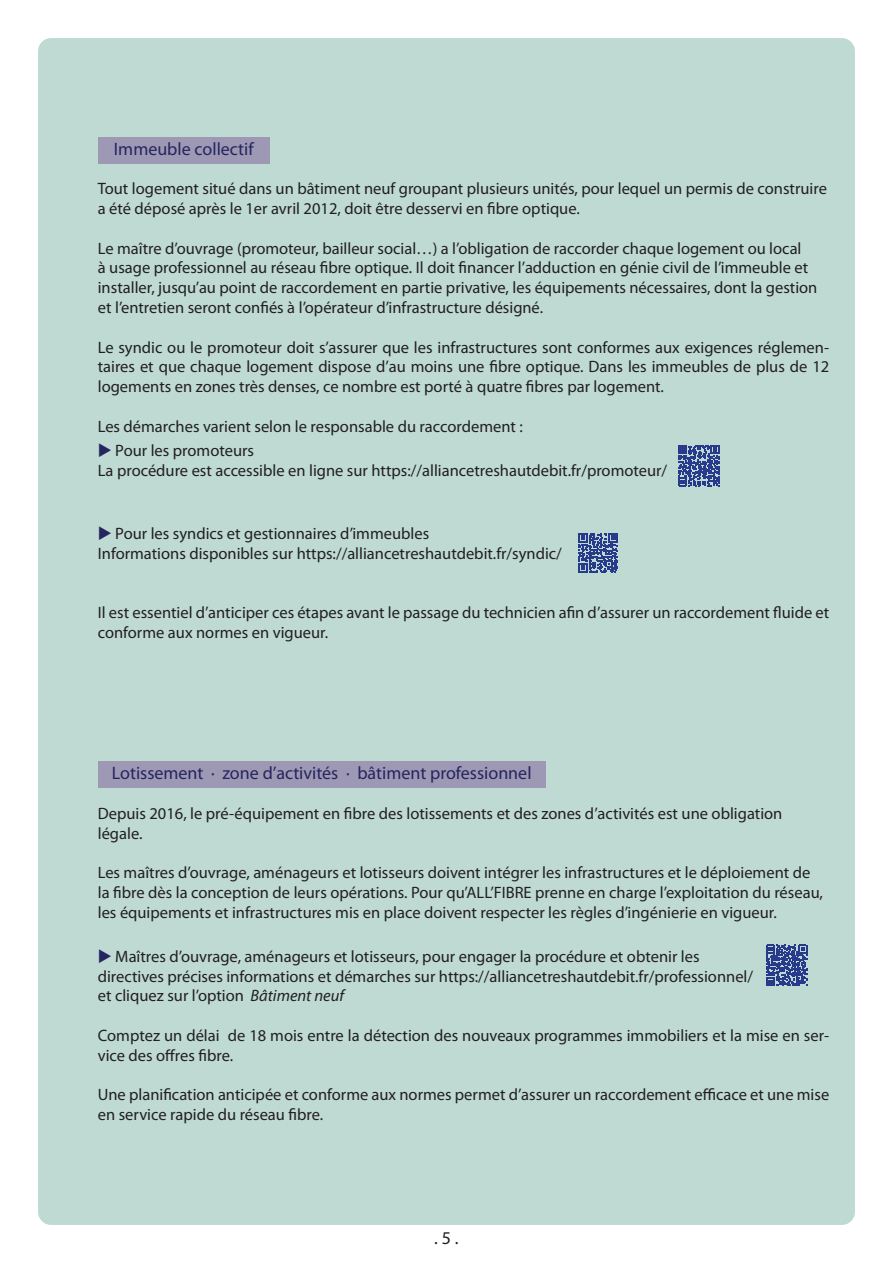
<style>
.page{position:relative;width:893px;height:1263px;background:#fff}
.page>*{position:absolute;margin:0;border:0;box-sizing:border-box;transform-origin:0 0}
.t1{font:18px "Myriad Pro";color:#252560}
.t2{font:18px "Myriad Pro";color:#231f20}
.t3{font:16.5px/19.8px "Myriad Pro";color:#231f20}
.s1{color:#252560}
.s2{font-style:italic}
</style>
<div class="page">
<div style="left:38px;top:38px;width:817px;height:1187px;background:#bedad3;border-radius:13px"></div>
<div style="left:98px;top:137px;width:172px;height:26px;background:#9d98b3"></div>
<div style="left:98px;top:761px;width:448px;height:26px;background:#9d98b3"></div>
<svg style="left:578px;top:533px;width:40px;height:40px"></svg>
<svg style="left:678px;top:445px;width:41px;height:41px"></svg>
<svg style="left:766px;top:945px;width:41px;height:41px"></svg>
<p class="t1" style="left:114px;top:138px;width:141px">Immeuble collectif</p>
<p class="t3" style="left:98px;top:178px;width:731px">Tout logement situé dans un bâtiment neuf groupant plusieurs unités, pour lequel un permis de construire a été déposé après le 1er avril 2012, doit être desservi en fibre optique.</p>
<p class="t3" style="left:98px;top:238px;width:721px">Le maître d’ouvrage (promoteur, bailleur social…) a l’obligation de raccorder chaque logement ou local<br>à usage professionnel au réseau fibre optique. Il doit financer l’adduction en génie civil de l’immeuble et installer, jusqu’au point de raccordement en partie privative, les équipements nécessaires, dont la gestion et l’entretien seront confiés à l’opérateur d’infrastructure désigné.</p>
<p class="t3" style="left:98px;top:337px;width:733px;text-align:justify">Le syndic ou le promoteur doit s’assurer que les infrastructures sont conformes aux exigences réglemen&shy;taires et que chaque logement dispose d’au moins une fibre optique. Dans les immeubles de plus de 12 logements en zones très denses, ce nombre est porté à quatre fibres par logement.</p>
<p class="t3" style="left:98px;top:416px;width:427px">Les démarches varient selon le responsable du raccordement :</p>
<p class="t3" style="left:98px;top:440px;width:571px"><span class="s1">◆</span> Pour les promoteurs<br>La procédure est accessible en ligne sur https://alliancetreshautdebit.fr/promoteur/</p>
<p class="t3" style="left:98px;top:523px;width:466px"><span class="s1">◆</span> Pour les syndics et gestionnaires d’immeubles<br>Informations disponibles sur https://alliancetreshautdebit.fr/syndic/</p>
<p class="t3" style="left:98px;top:603px;width:733px">Il est essentiel d’anticiper ces étapes avant le passage du technicien afin d’assurer un raccordement fluide et conforme aux normes en vigueur.</p>
<p class="t1" style="left:112px;top:762px;width:421px">Lotissement · zone d’activités · bâtiment professionnel</p>
<p class="t3" style="left:98px;top:803px;width:686px">Depuis 2016, le pré-équipement en fibre des lotissements et des zones d’activités est une obligation légale.</p>
<p class="t3" style="left:98px;top:863px;width:727px">Les maîtres d’ouvrage, aménageurs et lotisseurs doivent intégrer les infrastructures et le déploiement de la fibre dès la conception de leurs opérations. Pour qu’ALL’FIBRE prenne en charge l’exploitation du réseau, les équipements et infrastructures mis en place doivent respecter les règles d’ingénierie en vigueur.</p>
<p class="t3" style="left:98px;top:946px;width:657px"><span class="s1">◆</span> Maîtres d’ouvrage, aménageurs et lotisseurs, pour engager la procédure et obtenir les directives précises informations et démarches sur https://alliancetreshautdebit.fr/professionnel/ et cliquez sur l’option <span class="s2">Bâtiment neuf</span></p>
<p class="t3" style="left:98px;top:1025px;width:733px">Comptez un délai de 18 mois entre la détection des nouveaux programmes immobiliers et la mise en ser&shy;vice des offres fibre.</p>
<p class="t3" style="left:98px;top:1085px;width:733px">Une planification anticipée et conforme aux normes permet d’assurer un raccordement efficace et une mise en service rapide du réseau fibre.</p>
<p class="t2" style="left:434px;top:1226px;width:26px">. 5 .</p>
</div>
